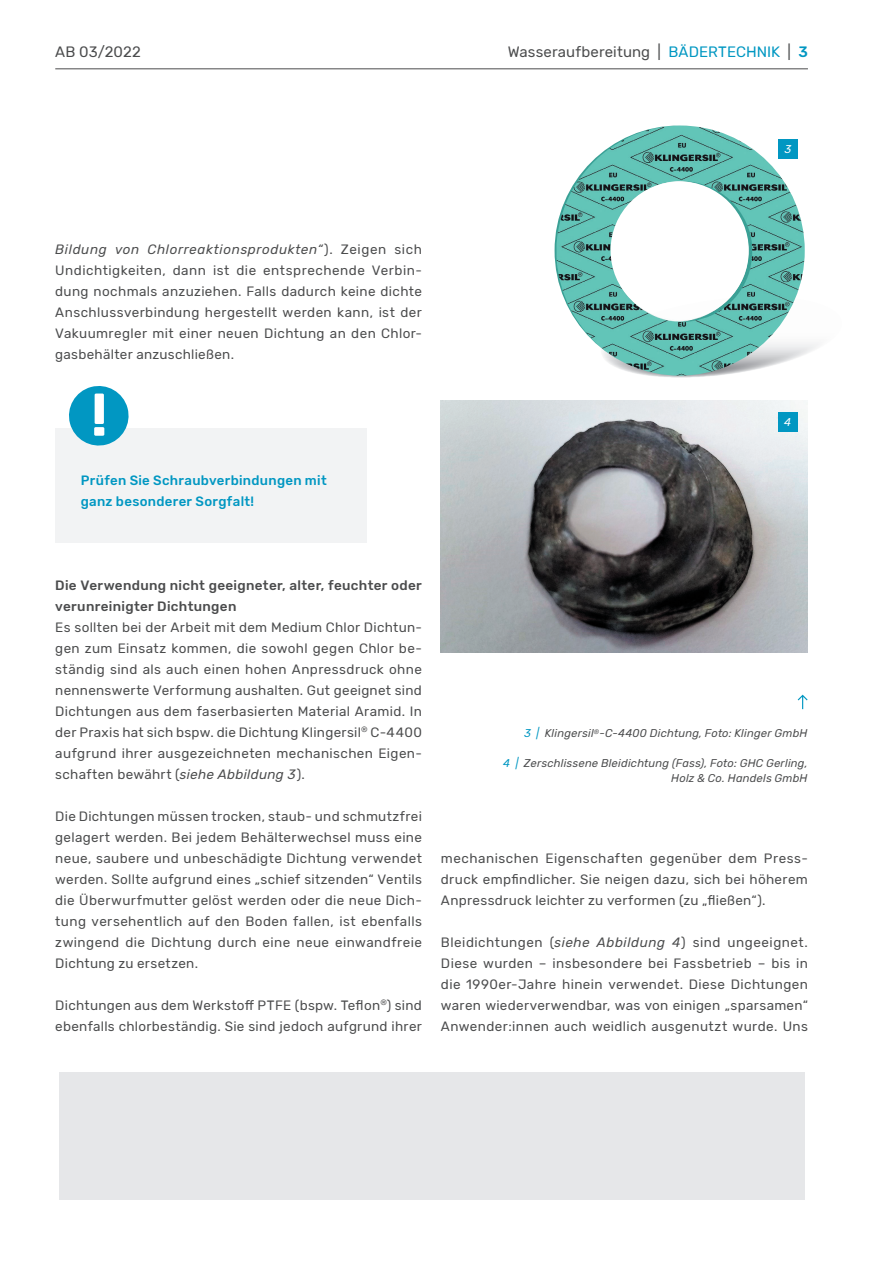
<style>
.page{position:relative;width:893px;height:1263px;background:#fff}
.page>*{position:absolute;margin:0;border:0;box-sizing:border-box;transform-origin:0 0}
.t1{font:500 60.3px "Rubik";color:#fff;scale:1.18 1}
.t2{font:15px "Rubik";letter-spacing:.01em;color:#4b4c4d}
.t3{font:13.5px/21px "Rubik";letter-spacing:.025em;color:#4b4c4d;text-align:justify}
.t4{font:500 13.5px/21px "Rubik";letter-spacing:.02em;color:#4b4c4d}
.t5{font:500 13.5px/21px "Rubik";letter-spacing:.025em;color:#0197c2}
.t6{font:italic 11.25px/15px "Rubik";letter-spacing:.02em;color:#4b4c4d;text-align:right}
.t7{font:italic 11.25px "Rubik";color:#fff}
.s1{color:#0197c2}
.s2{font-weight:500;color:#0197c2}
.s3{font-style:italic}
</style>
<div class="page">
<hr style="left:55px;top:68px;width:753px;height:1px;background:#4b4c4d">
<div style="left:55px;top:429px;width:312px;height:114px;background:#f2f3f4"></div>
<svg style="left:66px;top:386px;width:66px;height:60px"></svg>
<img style="left:441px;top:400px;width:367px;height:253px">
<div style="left:778px;top:412px;width:19px;height:19px;background:#0197c2"></div>
<svg style="left:798px;top:695px;width:10px;height:14px"></svg>
<div style="left:59px;top:1072px;width:746px;height:127px;background:#e6e7e9"></div>
<img style="left:555px;top:125px;width:250px;height:251px">
<p class="t2" style="left:55px;top:43px;width:87px">AB 03/2022</p>
<p class="t2" style="left:508px;top:43px;width:302px">Wasseraufbereitung | <span class="s1">BÄDERTECHNIK</span> | <span class="s2">3</span></p>
<p class="t7" style="left:784px;top:142px;width:8px">3</p>
<p class="t3" style="left:55px;top:239px;width:368px"><span class="s3">Bildung von Chlorreaktionsprodukten“</span>). Zeigen sich Undichtigkeiten, dann ist die entsprechende Verbin&shy;dung nochmals anzuziehen. Falls dadurch keine dichte Anschlussverbindung hergestellt werden kann, ist der Vakuumregler mit einer neuen Dichtung an den Chlor&shy;gasbehälter anzuschließen.</p>
<h1 class="t1" style="left:90px;top:380px;width:18px">!</h1>
<p class="t5" style="left:81px;top:470px;width:247px">Prüfen Sie Schraubverbindungen mit ganz besonderer Sorgfalt!</p>
<p class="t7" style="left:784px;top:415px;width:8px">4</p>
<p class="t4" style="left:55px;top:575px;width:368px">Die Verwendung nicht geeigneter, alter, feuchter oder verunreinigter Dichtungen</p>
<p class="t3" style="left:55px;top:617px;width:368px">Es sollten bei der Arbeit mit dem Medium Chlor Dichtun&shy;gen zum Einsatz kommen, die sowohl gegen Chlor be&shy;ständig sind als auch einen hohen Anpressdruck ohne nennenswerte Verformung aushalten. Gut geeignet sind Dichtungen aus dem faserbasierten Material Aramid. In der Praxis hat sich bspw. die Dichtung Klingersil<sup>®</sup> C-4400 aufgrund ihrer ausgezeichneten mechanischen Eigen&shy;schaften bewährt (<span class="s3">siehe Abbildung 3</span>).</p>
<p class="t3" style="left:55px;top:806px;width:368px">Die Dichtungen müssen trocken, staub- und schmutzfrei gelagert werden. Bei jedem Behälterwechsel muss eine neue, saubere und unbeschädigte Dichtung verwendet werden. Sollte aufgrund eines „schief sitzenden“ Ventils die Überwurfmutter gelöst werden oder die neue Dich&shy;tung versehentlich auf den Boden fallen, ist ebenfalls zwingend die Dichtung durch eine neue einwandfreie Dichtung zu ersetzen.</p>
<p class="t3" style="left:55px;top:995px;width:368px">Dichtungen aus dem Werkstoff PTFE (bspw. Teflon<sup>®</sup>) sind ebenfalls chlorbeständig. Sie sind jedoch aufgrund ihrer</p>
<p class="t6" style="left:524px;top:726px;width:285px"><span class="s1">3 |</span> Klingersil<sup>®</sup>-C-4400 Dichtung, Foto: Klinger GmbH</p>
<p class="t6" style="left:503px;top:756px;width:306px"><span class="s1">4 |</span> Zerschlissene Bleidichtung (Fass), Foto: GHC Gerling,<br>Holz &amp; Co. Handels GmbH</p>
<p class="t3" style="left:441px;top:848px;width:368px">mechanischen Eigenschaften gegenüber dem Press&shy;druck empfindlicher. Sie neigen dazu, sich bei höherem Anpressdruck leichter zu verformen (zu „fließen“).</p>
<p class="t3" style="left:441px;top:932px;width:368px">Bleidichtungen (<span class="s3">siehe Abbildung 4</span>) sind ungeeignet.<br>Diese wurden – insbesondere bei Fassbetrieb – bis in die 1990er-Jahre hinein verwendet. Diese Dichtungen waren wiederverwendbar, was von einigen „sparsamen“ Anwender:innen auch weidlich ausgenutzt wurde. Uns</p>
</div>
